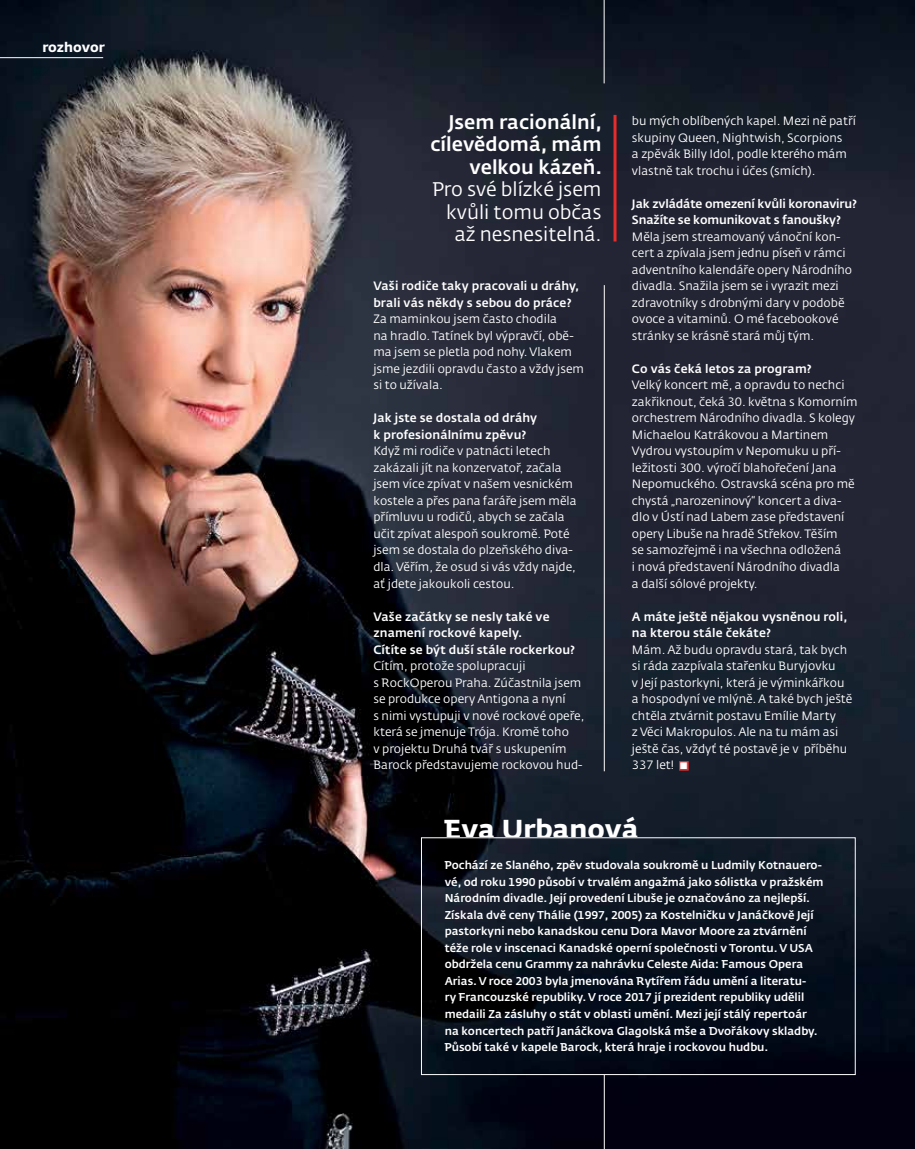
<style>
.page{position:relative;width:915px;height:1149px;background:#fff}
.page>*{position:absolute;margin:0;border:0;box-sizing:border-box;transform-origin:0 0}
.t1{font:700 27.15px "CD Fedra";color:#fff}
.t2{font:19.5px/22.5px "CD Fedra";color:#fff;text-align:right}
.t3{font:700 13.5px "CD Fedra";color:#fff}
.t4{font:12px/16.5px "CD Fedra";color:#fff}
.t5{font:500 11.25px/16.5px "CD Fedra";color:#fff}
.s1{font-weight:500}
</style>
<div class="page">
<img style="left:0;top:0;width:914px;height:1148px">
<hr style="left:603px;top:0;width:1px;height:83px;background:#fff">
<hr style="left:613px;top:115px;width:3px;height:126px;background:#e82c2b">
<hr style="left:603px;top:1074px;width:1px;height:74px;background:#fff">
<hr style="left:603px;top:285px;width:1px;height:486px;background:#fff">
<hr style="left:0;top:57px;width:103px;height:1px;background:#fff">
<img style="left:423px;top:839px;width:430px;height:233px">
<div style="left:679px;top:760px;width:9px;height:10px;border:3px solid #e82c2b"></div>
<p class="t3" style="left:43px;top:39px;width:64px">rozhovor</p>
<p class="t2" style="left:430px;top:111px;width:173px"><span class="s1">Jsem racionální, cílevědomá, mám velkou kázeň.<br></span>Pro své blízké jsem kvůli tomu občas až nesnesitelná.</p>
<p class="t4" style="left:373px;top:278px;width:212px"><span class="s1">Vaši rodiče taky pracovali u dráhy, brali vás někdy s sebou do práce?<br></span>Za maminkou jsem často chodila<br>na hradlo. Tatínek byl výpravčí, obě&shy;ma jsem se pletla pod nohy. Vlakem jsme jezdili opravdu často a vždy jsem si to užívala.</p>
<p class="t4" style="left:373px;top:410px;width:204px"><span class="s1">Jak jste se dostala od dráhy<br>k profesionálnímu zpěvu?<br></span>Když mi rodiče v patnácti letech zakázali jít na konzervatoř, začala jsem více zpívat v našem vesnickém kostele a přes pana faráře jsem měla přímluvu u rodičů, abych se začala učit zpívat alespoň soukromě. Poté jsem se dostala do plzeňského diva&shy;dla. Věřím, že osud si vás vždy najde, ať jdete jakoukoli cestou.</p>
<p class="t4" style="left:373px;top:608px;width:212px"><span class="s1">Vaše začátky se nesly také ve znamení rockové kapely.<br>Cítíte se být duší stále rockerkou?<br></span>Cítím, protože spolupracuji<br>s RockOperou Praha. Zúčastnila jsem se produkce opery Antigona a nyní<br>s nimi vystupuji v nové rockové opeře, která se jmenuje Trója. Kromě toho<br>v projektu Druhá tvář s uskupením<br>Barock představujeme rockovou hud-</p>
<p class="t4" style="left:631px;top:113px;width:225px">bu mých oblíbených kapel. Mezi ně patří skupiny Queen, Nightwish, Scorpions<br>a zpěvák Billy Idol, podle kterého mám vlastně tak trochu i účes (smích).</p>
<p class="t4" style="left:631px;top:195px;width:226px"><span class="s1">Jak zvládáte omezení kvůli koronaviru?<br>Snažíte se komunikovat s fanoušky?<br></span>Měla jsem streamovaný vánoční kon&shy;cert a zpívala jsem jednu píseň v rámci adventního kalendáře opery Národního divadla. Snažila jsem se i vyrazit mezi zdravotníky s drobnými dary v podobě ovoce a vitaminů. O mé facebookové stránky se krásně stará můj tým.</p>
<p class="t4" style="left:631px;top:360px;width:227px"><span class="s1">Co vás čeká letos za program?<br></span>Velký koncert mě, a opravdu to nechci zakřiknout, čeká 30. května s Komorním orchestrem Národního divadla. S kolegy Michaelou Katrákovou a Martinem Vydrou vystoupím v Nepomuku u pří&shy;ležitosti 300. výročí blahořečení Jana Nepomuckého. Ostravská scéna pro mě chystá „narozeninový“ koncert a diva&shy;dlo v Ústí nad Labem zase představení opery Libuše na hradě Střekov. Těším<br>se samozřejmě i na všechna odložená<br>i nová představení Národního divadla<br>a další sólové projekty.</p>
<p class="t4" style="left:631px;top:608px;width:222px"><span class="s1">A máte ještě nějakou vysněnou roli, na kterou stále čekáte?<br></span>Mám. Až budu opravdu stará, tak bych si ráda zazpívala stařenku Buryjovku<br>v Její pastorkyni, která je výminkářkou a hospodyní ve mlýně. A také bych ještě chtěla ztvárnit postavu Emílie Marty<br>z Věci Makropulos. Ale na tu mám asi ještě čas, vždyť té postavě je v příběhu 337 let! ▪</p>
<p class="t1" style="left:444px;top:812px;width:195px">Eva Urbanová</p>
<p class="t5" style="left:444px;top:856px;width:380px">Pochází ze Slaného, zpěv studovala soukromě u Ludmily Kotnauero&shy;vé, od roku 1990 působí v trvalém angažmá jako sólistka v pražském Národním divadle. Její provedení Libuše je označováno za nejlepší.<br>Získala dvě ceny Thálie (1997, 2005) za Kostelničku v Janáčkově Její pastorkyni nebo kanadskou cenu Dora Mavor Moore za ztvárnění téže role v inscenaci Kanadské operní společnosti v Torontu. V USA obdržela cenu Grammy za nahrávku Celeste Aida: Famous Opera Arias. V roce 2003 byla jmenována Rytířem řádu umění a literatu-<br>ry Francouzské republiky. V roce 2017 jí prezident republiky udělil medaili Za zásluhy o stát v oblasti umění. Mezi její stálý repertoár na koncertech patří Janáčkova Glagolská mše a Dvořákovy skladby.<br>Působí také v kapele Barock, která hraje i rockovou hudbu.</p>
</div>
